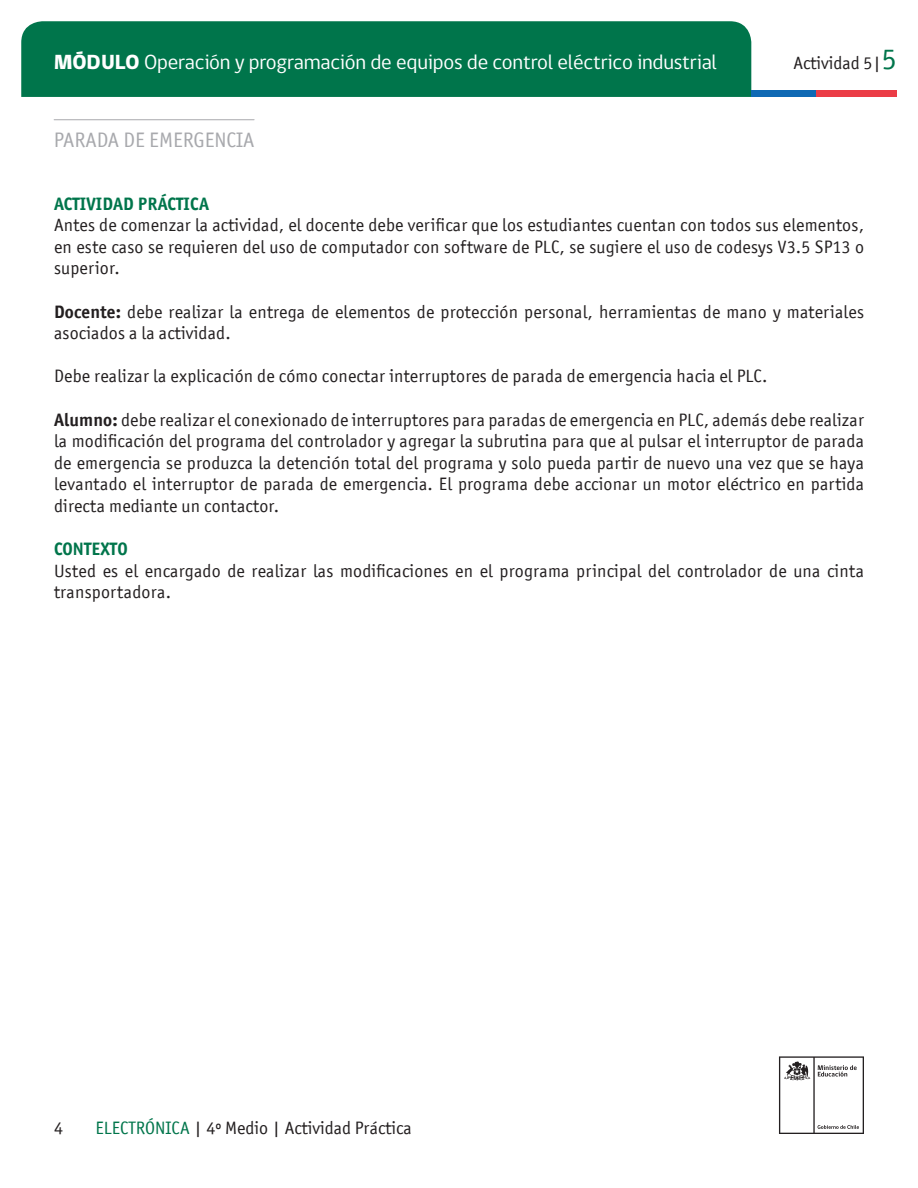
<style>
.page{position:relative;width:918px;height:1188px;background:#fff}
.page>*{position:absolute;margin:0;border:0;box-sizing:border-box;transform-origin:0 0}
.t1{font:21px "gob CL";letter-spacing:-.01em;color:#fff}
.t2{font:21px "Officina San ITC";color:#a8a9ad}
.t3{font:18px/21.6px "Officina San ITC";letter-spacing:.01em;color:#231f20;text-align:justify}
.t4{font:700 18px "Officina San ITC";letter-spacing:.01em;color:#00754b}
.s1{font-weight:800}
.s2{font-size:30px;color:#00754b}
.s3{font-weight:700}
.s4{color:#00754b}
</style>
<div class="page">
<div style="left:21px;top:21px;width:730px;height:76px;background:#00754b"></div>
<div style="left:751px;top:90px;width:65px;height:7px;background:#0f69b4"></div>
<div style="left:816px;top:90px;width:81px;height:7px;background:#eb3c46"></div>
<svg style="left:779px;top:1056px;width:85px;height:78px"></svg>
<hr style="left:54px;top:119px;width:200px;height:1px;background:#a8a9ad">
<p class="t1" style="left:54px;top:48px;width:665px"><span class="s1">MÓDULO</span> Operación y programación de equipos de control eléctrico industrial</p>
<p class="t2" style="left:54px;top:127px;width:202px">PARADA DE EMERGENCIA</p>
<p class="t3" style="left:794px;top:52px;width:105px">Actividad 5|<span class="s2">5</span></p>
<p class="t4" style="left:54px;top:192px;width:157px">ACTIVIDAD PRÁCTICA</p>
<p class="t3" style="left:54px;top:214px;width:812px">Antes de comenzar la actividad, el docente debe verificar que los estudiantes cuentan con todos sus elementos, en este caso se requieren del uso de computador con software de PLC, se sugiere el uso de codesys V3.5 SP13 o superior.</p>
<p class="t3" style="left:54px;top:301px;width:812px"><span class="s3">Docente:</span> debe realizar la entrega de elementos de protección personal, herramientas de mano y materiales asociados a la actividad.</p>
<p class="t3" style="left:54px;top:366px;width:715px">Debe realizar la explicación de cómo conectar interruptores de parada de emergencia hacia el PLC.</p>
<p class="t3" style="left:54px;top:409px;width:812px"><span class="s3">Alumno:</span> debe realizar el conexionado de interruptores para paradas de emergencia en PLC, además debe realizar la modificación del programa del controlador y agregar la subrutina para que al pulsar el interruptor de parada de emergencia se produzca la detención total del programa y solo pueda partir de nuevo una vez que se haya levantado el interruptor de parada de emergencia. El programa debe accionar un motor eléctrico en partida directa mediante un contactor.</p>
<p class="t4" style="left:54px;top:538px;width:75px">CONTEXTO</p>
<p class="t3" style="left:54px;top:560px;width:812px">Usted es el encargado de realizar las modificaciones en el programa principal del controlador de una cinta transportadora.</p>
<p class="t3" style="left:54px;top:1117px;width:10px">4</p>
<p class="t3" style="left:95px;top:1117px;width:318px"><span class="s4">ELECTRÓNICA</span> | 4º Medio | Actividad Práctica</p>
</div>
